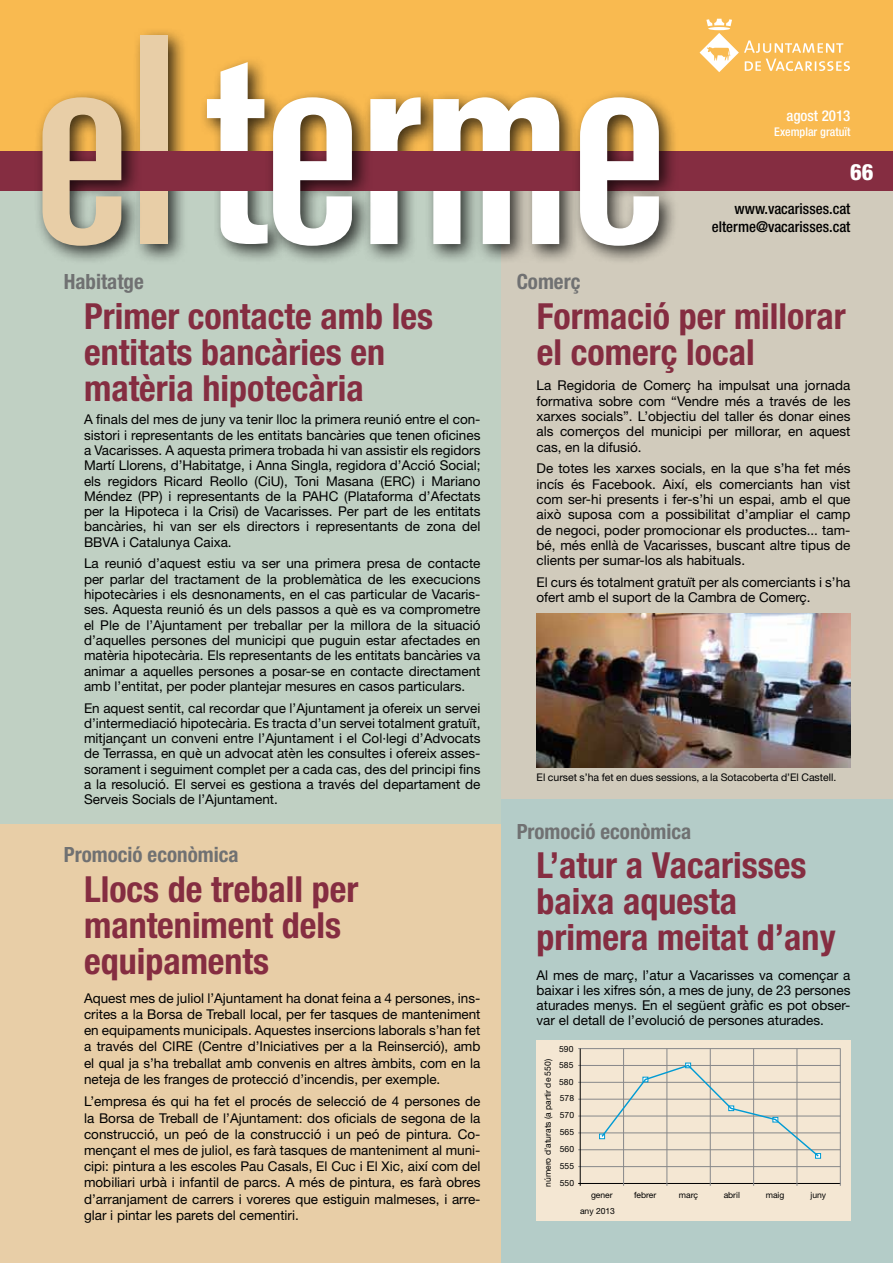
<style>
.page{position:relative;width:893px;height:1263px;background:#fff}
.page>*{position:absolute;margin:0;border:0;box-sizing:border-box;transform-origin:0 0}
.t1{font:700 condensed 36px/36px "Helvetica Neue LT Std";color:#852d41}
.t2{font:800 condensed 22.5px "Helvetica Neue LT Std";color:#fff}
.t3{font:700 condensed 21px "Helvetica Neue LT Std";color:#707172}
.t4{font:500 condensed 15px/18px "Helvetica Neue LT Std";color:#000;text-align:right}
.t5{font:500 condensed 15px "Helvetica Neue LT Std";color:#fff}
.t6{font:13.5px/15.3px "Helvetica Neue LT Std";color:#000;text-align:justify}
.t7{font:500 condensed 12px "Helvetica Neue LT Std";color:#fff}
.t8{font:10.5px "Helvetica Neue LT Std";color:#000}
.t9{font:8.55px/16.8px "Helvetica Neue LT Std";color:#000;text-align:justify}
</style>
<div class="page">
<div style="left:0;top:180px;width:502px;height:1083px;background:#c0d0c3"></div>
<div style="left:502px;top:164px;width:391px;height:690px;background:#d1cbbc"></div>
<div style="left:0;top:825px;width:893px;height:438px;background:#e8cea7"></div>
<div style="left:502px;top:799px;width:391px;height:464px;background:#b4ccc8"></div>
<div style="left:0;top:0;width:893px;height:157px;background:#f9ba50"></div>
<div style="left:362px;top:90px;width:79px;height:174px;background:#000;opacity:.75"></div>
<svg style="left:372px;top:97px;width:49px;height:147px"></svg>
<div style="left:425px;top:90px;width:154px;height:174px;background:#000;opacity:.75"></div>
<svg style="left:433px;top:97px;width:126px;height:147px"></svg>
<div style="left:199px;top:55px;width:89px;height:209px;background:#000;opacity:.75"></div>
<div style="left:132px;top:27px;width:56px;height:237px;background:#000;opacity:.75"></div>
<div style="left:141px;top:36px;width:27px;height:208px;background:#e8cea7"></div>
<div style="left:0;top:151px;width:893px;height:40px;background:#852d41"></div>
<div style="left:34px;top:90px;width:108px;height:176px;background:#000;opacity:.75"></div>
<svg style="left:43px;top:97px;width:78px;height:149px"></svg>
<div style="left:265px;top:90px;width:107px;height:176px;background:#000;opacity:.75"></div>
<svg style="left:207px;top:62px;width:145px;height:184px"></svg>
<div style="left:572px;top:90px;width:107px;height:176px;background:#000;opacity:.75"></div>
<svg style="left:580px;top:97px;width:79px;height:149px"></svg>
<svg style="left:700px;top:19px;width:150px;height:53px"></svg>
<img style="left:537px;top:613px;width:313px;height:154px">
<div style="left:536px;top:1040px;width:314px;height:180px;background:#f4e7d3"></div>
<hr style="left:578px;top:1048px;width:262px;height:1px;background:#87888a">
<hr style="left:578px;top:1065px;width:262px;height:1px;background:#87888a">
<hr style="left:578px;top:1082px;width:262px;height:1px;background:#87888a">
<hr style="left:578px;top:1099px;width:262px;height:1px;background:#87888a">
<hr style="left:578px;top:1116px;width:262px;height:1px;background:#87888a">
<hr style="left:578px;top:1133px;width:262px;height:1px;background:#87888a">
<hr style="left:578px;top:1149px;width:262px;height:1px;background:#87888a">
<hr style="left:578px;top:1166px;width:262px;height:1px;background:#87888a">
<hr style="left:578px;top:1183px;width:262px;height:1px;background:#000">
<hr style="left:580px;top:1048px;width:1px;height:138px;background:#000">
<hr style="left:623px;top:1048px;width:1px;height:138px;background:#87888a">
<hr style="left:667px;top:1048px;width:1px;height:138px;background:#87888a">
<hr style="left:710px;top:1048px;width:1px;height:138px;background:#87888a">
<hr style="left:753px;top:1048px;width:1px;height:138px;background:#87888a">
<hr style="left:797px;top:1048px;width:1px;height:138px;background:#87888a">
<hr style="left:840px;top:1048px;width:1px;height:138px;background:#87888a">
<svg style="left:599px;top:1063px;width:222px;height:95px"></svg>
<p class="t5" style="left:786px;top:107px;width:66px">agost 2013</p>
<p class="t7" style="left:774px;top:124px;width:78px">Exemplar gratuït</p>
<h2 class="t2" style="left:850px;top:158px;width:25px">66</h2>
<h3 class="t3" style="left:64px;top:269px;width:82px">Habitatge</h3>
<h3 class="t3" style="left:517px;top:269px;width:65px">Comerç</h3>
<p class="t4" style="left:712px;top:200px;width:140px">www.vacarisses.cat elterme@vacarisses.cat</p>
<h1 class="t1" style="left:84px;top:297px;width:350px">Primer contacte amb les entitats bancàries en matèria hipotecària</h1>
<h1 class="t1" style="left:537px;top:297px;width:310px">Formació per millorar el comerç local</h1>
<p class="t6" style="left:536px;top:378px;width:315px">La Regidoria de Comerç ha impulsat una jornada formativa sobre com “Vendre més a través de les xarxes socials”. L’objectiu del taller és donar eines als comerços del municipi per millorar, en aquest cas, en la difusió.</p>
<p class="t6" style="left:536px;top:461px;width:315px">De totes les xarxes socials, en la que s’ha fet més incís és Facebook. Així, els comerciants han vist com ser-hi presents i fer-s’hi un espai, amb el que això suposa com a possibilitat d’ampliar el camp de negoci, poder promocionar els productes... tam&shy;bé, més enllà de Vacarisses, buscant altre tipus de clients per sumar-los als habituals.</p>
<p class="t6" style="left:536px;top:574px;width:315px">El curs és totalment gratuït per als comerciants i s’ha ofert amb el suport de la Cambra de Comerç.</p>
<p class="t6" style="left:84px;top:412px;width:398px">A finals del mes de juny va tenir lloc la primera reunió entre el con&shy;sistori i representants de les entitats bancàries que tenen oficines a Vacarisses. A aquesta primera trobada hi van assistir els regidors Martí Llorens, d’Habitatge, i Anna Singla, regidora d’Acció Social; els regidors Ricard Reollo (CiU), Toni Masana (ERC) i Mariano Méndez (PP) i representants de la PAHC (Plataforma d’Afectats per la Hipoteca i la Crisi) de Vacarisses. Per part de les entitats bancàries, hi van ser els directors i representants de zona del BBVA i Catalunya Caixa.</p>
<p class="t6" style="left:84px;top:556px;width:398px">La reunió d’aquest estiu va ser una primera presa de contacte per parlar del tractament de la problemàtica de les execucions hipotecàries i els desnonaments, en el cas particular de Vacaris&shy;ses. Aquesta reunió és un dels passos a què es va comprometre el Ple de l’Ajuntament per treballar per la millora de la situació d’aquelles persones del municipi que puguin estar afectades en matèria hipotecària. Els representants de les entitats bancàries va animar a aquelles persones a posar-se en contacte directament amb l’entitat, per poder plantejar mesures en casos particulars.</p>
<p class="t6" style="left:84px;top:700px;width:398px">En aquest sentit, cal recordar que l’Ajuntament ja ofereix un servei d’intermediació hipotecària. Es tracta d’un servei totalment gratuït, mitjançant un conveni entre l’Ajuntament i el Col·legi d’Advocats de Terrassa, en què un advocat atèn les consultes i ofereix asses&shy;sorament i seguiment complet per a cada cas, des del principi fins a la resolució. El servei es gestiona a través del departament de Serveis Socials de l’Ajuntament.</p>
<p class="t8" style="left:537px;top:771px;width:301px">El curset s’ha fet en dues sessions, a la Sotacoberta d’El Castell.</p>
<h3 class="t3" style="left:64px;top:842px;width:176px">Promoció econòmica</h3>
<h1 class="t1" style="left:84px;top:870px;width:276px">Llocs de treball per manteniment dels equipaments</h1>
<p class="t6" style="left:84px;top:990px;width:398px;line-height:16.2px">Aquest mes de juliol l’Ajuntament ha donat feina a 4 persones, ins&shy;crites a la Borsa de Treball local, per fer tasques de manteniment en equipaments municipals. Aquestes insercions laborals s’han fet a través del CIRE (Centre d’Iniciatives per a la Reinserció), amb el qual ja s’ha treballat amb convenis en altres àmbits, com en la neteja de les franges de protecció d’incendis, per exemple.</p>
<p class="t6" style="left:84px;top:1093px;width:398px;line-height:16.2px">L’empresa és qui ha fet el procés de selecció de 4 persones de la Borsa de Treball de l’Ajuntament: dos oficials de segona de la construcció, un peó de la construcció i un peó de pintura. Co&shy;mençant el mes de juliol, es farà tasques de manteniment al muni&shy;cipi: pintura a les escoles Pau Casals, El Cuc i El Xic, així com del mobiliari urbà i infantil de parcs. A més de pintura, es farà obres d’arranjament de carrers i voreres que estiguin malmeses, i arre&shy;glar i pintar les parets del cementiri.</p>
<h3 class="t3" style="left:517px;top:818px;width:176px">Promoció econòmica</h3>
<h1 class="t1" style="left:536px;top:847px;width:301px">L’atur a Vacarisses baixa aquesta primera meitat d’any</h1>
<p class="t6" style="left:536px;top:968px;width:315px">Al mes de març, l’atur a Vacarisses va començar a baixar i les xifres són, a mes de juny, de 23 persones aturades menys. En el següent gràfic es pot obser&shy;var el detall de l’evolució de persones aturades.</p>
<p class="t9" style="left:559px;top:1040px;width:16px">590<br>585<br>580<br>578<br>570<br>565<br>560<br>555<br>550</p>
<p class="t9" style="left:539px;top:1186px;width:129px;rotate:-90deg">número d’aturats (a partir de 550)</p>
<p class="t9" style="left:591px;top:1186px;width:23px">gener</p>
<p class="t9" style="left:580px;top:1202px;width:36px">any 2013</p>
<p class="t9" style="left:634px;top:1186px;width:24px">febrer</p>
<p class="t9" style="left:679px;top:1186px;width:21px">març</p>
<p class="t9" style="left:724px;top:1186px;width:18px">abril</p>
<p class="t9" style="left:766px;top:1186px;width:20px">maig</p>
<p class="t9" style="left:811px;top:1186px;width:17px">juny</p>
</div>
